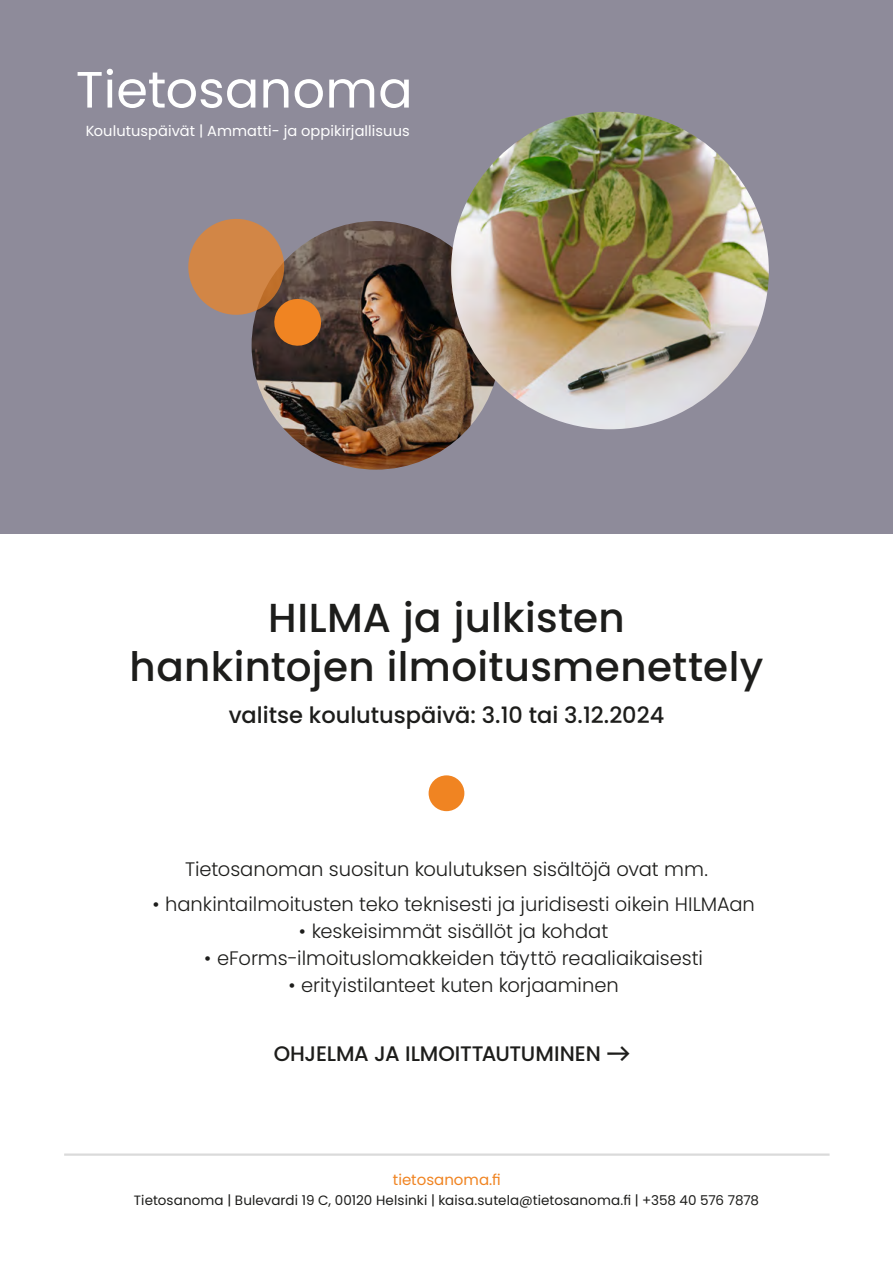
<style>
.page{position:relative;width:893px;height:1263px;background:#fff}
.page>*{position:absolute;margin:0;border:0;box-sizing:border-box;transform-origin:0 0}
.Yläpalkin_logo{font:51px "Poppins";letter-spacing:.005em;color:#fff}
.Iso_otsikko_isompi{font:500 40.5px "Poppins";letter-spacing:.01em;color:#1d1d1b}
.Pieni_otsikko{font:500 22.5px "Poppins";color:#1d1d1b}
.Nuoliteksti{font:500 21px "Poppins";letter-spacing:-.01em;color:#1d1d1b}
.Leipäteksti_isompi_esittelytekstiin{font:300 19.5px "Poppins";color:#1d1d1b}
.Alapalkin_nettisivuosoite{font:15px "Poppins";color:#f08422}
.Yläpalkin_alarivi{font:14.55px "Poppins";letter-spacing:.005em;color:#fff}
.Alapalkin_tekstirivi{font:13.5px "Poppins";letter-spacing:.005em;color:#1d1d1b}
.s1{font-family:"Rational"}
</style>
<div class="page">
<hr style="left:64px;top:1153px;width:766px;height:3px;background:#dadada">
<div style="left:429px;top:775px;width:35px;height:36px;background:#f08422;border-radius:50%"></div>
<div style="left:0;top:0;width:893px;height:534px;background:#8e8b9a"></div>
<img style="left:252px;top:221px;width:248px;height:249px;border-radius:124px">
<svg style="left:188px;top:219px;width:136px;height:130px"></svg>
<img style="left:451px;top:112px;width:318px;height:317px;border-radius:159px">
<p class="Yläpalkin_logo" style="left:76px;top:60px;width:338px">Tietosanoma</p>
<p class="Yläpalkin_alarivi" style="left:86px;top:122px;width:325px">Koulutuspäivät | Ammatti- ja oppikirjallisuus</p>
<p class="Iso_otsikko_isompi" style="left:268px;top:594px;width:358px">HILMA ja julkisten</p>
<p class="Iso_otsikko_isompi" style="left:130px;top:643px;width:635px">hankintojen ilmoitusmenettely</p>
<p class="Pieni_otsikko" style="left:229px;top:702px;width:437px">valitse koulutuspäivä: 3.10 tai 3.12.2024</p>
<p class="Leipäteksti_isompi_esittelytekstiin" style="left:185px;top:858px;width:524px">Tietosanoman suositun koulutuksen sisältöjä ovat mm.</p>
<p class="Leipäteksti_isompi_esittelytekstiin" style="left:152px;top:893px;width:604px">• hankintailmoitusten teko teknisesti ja juridisesti oikein HILMAan</p>
<p class="Leipäteksti_isompi_esittelytekstiin" style="left:299px;top:920px;width:311px">• keskeisimmät sisällöt ja kohdat</p>
<p class="Leipäteksti_isompi_esittelytekstiin" style="left:204px;top:947px;width:500px">• eForms-ilmoituslomakkeiden täyttö reaaliaikaisesti</p>
<p class="Leipäteksti_isompi_esittelytekstiin" style="left:288px;top:974px;width:332px">• erityistilanteet kuten korjaaminen</p>
<p class="Nuoliteksti" style="left:274px;top:1041px;width:358px">OHJELMA JA ILMOITTAUTUMINEN <span class="s1">→</span></p>
<p class="Alapalkin_nettisivuosoite" style="left:393px;top:1171px;width:109px">tietosanoma.fi</p>
<p class="Alapalkin_tekstirivi" style="left:134px;top:1192px;width:627px">Tietosanoma | Bulevardi 19 C, 00120 Helsinki | kaisa.sutela@tietosanoma.fi | +358 40 576 7878</p>
</div>
